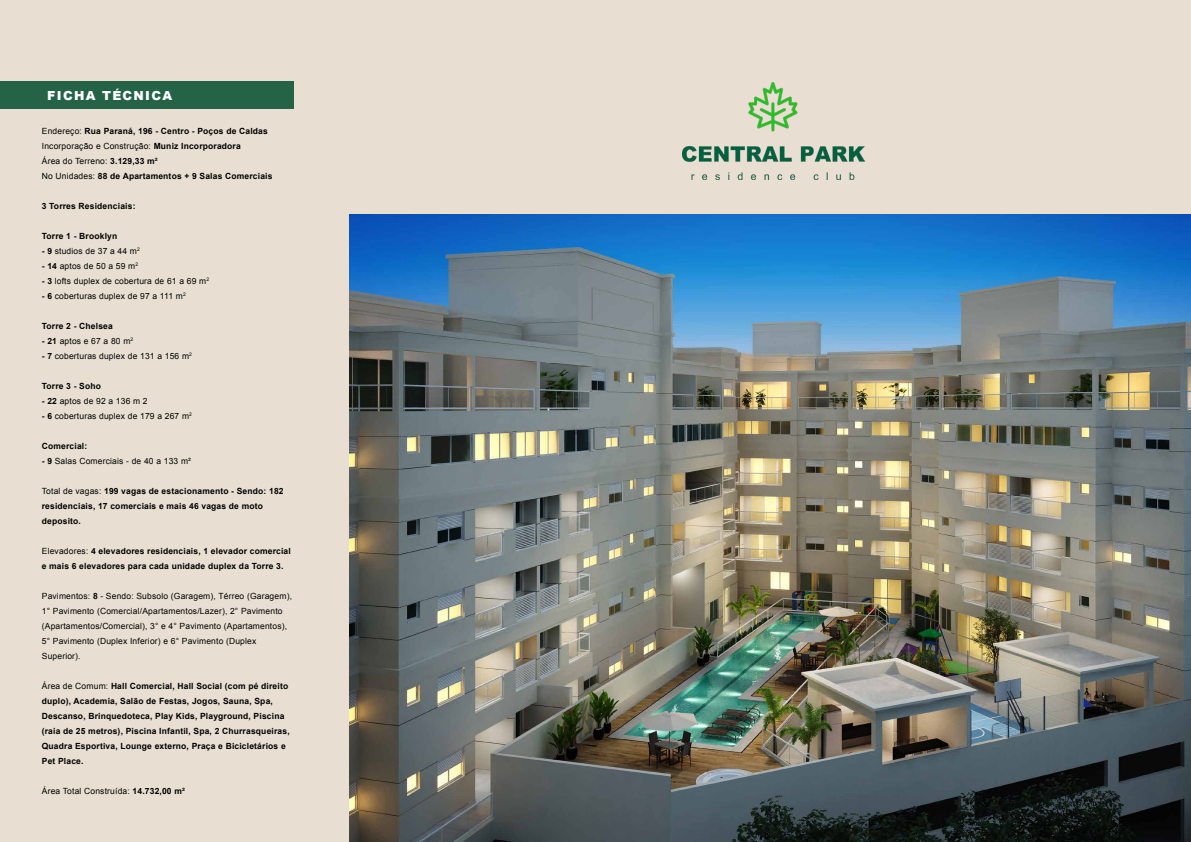
<style>
.page{position:relative;width:1191px;height:842px;background:#e8dfd2}
.page>*{position:absolute;margin:0;border:0;box-sizing:border-box;transform-origin:0 0}
.t1{font:900 12.5px "Arial";letter-spacing:.1em;color:#fff}
.t2{font:700 8.5px/15px "Arial";letter-spacing:.02em;color:#000}
.t3{font:8.5px/15px "Arial";letter-spacing:.02em;color:#000}
.s1{font-weight:400}
.s2{font-weight:700}
</style>
<div class="page">
<div style="left:0;top:81px;width:293px;height:28px;background:#256347"></div>
<img style="left:349px;top:215px;width:842px;height:627px">
<img style="left:683px;top:83px;width:181px;height:96px">
<h1 class="t1" style="left:47px;top:86px;width:126px">FICHA TÉCNICA</h1>
<p class="t2" style="left:42px;top:124px;width:232px"><span class="s1">Endereço:</span> Rua Paraná, 196 - Centro - Poços de Caldas <span class="s1">Incorporação e Construção:</span> Muniz Incorporadora<br><span class="s1">Área do Terreno:</span> 3.129,33 m²<br><span class="s1">No Unidades:</span> 88 de Apartamentos + 9 Salas Comerciais</p>
<p class="t2" style="left:42px;top:199px;width:95px">3 Torres Residenciais:</p>
<p class="t2" style="left:42px;top:229px;width:77px">Torre 1 - Brooklyn</p>
<p class="t3" style="left:42px;top:243px;width:100px"><span class="s2">- 9</span> studios de 37 a 44 m<sup>2</sup></p>
<p class="t3" style="left:42px;top:258px;width:98px"><span class="s2">- 14</span> aptos de 50 a 59 m<sup>2</sup></p>
<p class="t3" style="left:42px;top:273px;width:169px"><span class="s2">- 3</span> lofts duplex de cobertura de 61 a 69 m<sup>2</sup></p>
<p class="t3" style="left:42px;top:288px;width:145px"><span class="s2">- 6</span> coberturas duplex de 97 a 111 m<sup>2</sup></p>
<p class="t2" style="left:42px;top:319px;width:73px">Torre 2 - Chelsea</p>
<p class="t3" style="left:42px;top:333px;width:93px"><span class="s2">- 21</span> aptos e 67 a 80 m<sup>2</sup></p>
<p class="t3" style="left:42px;top:348px;width:152px"><span class="s2">- 7</span> coberturas duplex de 131 a 156 m<sup>2</sup></p>
<p class="t2" style="left:42px;top:379px;width:61px">Torre 3 - Soho</p>
<p class="t3" style="left:42px;top:393px;width:107px"><span class="s2">- 22</span> aptos de 92 a 136 m 2</p>
<p class="t3" style="left:42px;top:408px;width:152px"><span class="s2">- 6</span> coberturas duplex de 179 a 267 m<sup>2</sup></p>
<p class="t2" style="left:42px;top:439px;width:47px">Comercial:</p>
<p class="t3" style="left:42px;top:453px;width:151px"><span class="s2">- 9</span> Salas Comerciais - de 40 a 133 m²</p>
<p class="t2" style="left:42px;top:484px;width:243px"><span class="s1">Total de vagas:</span> 199 vagas de estacionamento - Sendo: 182 residenciais, 17 comerciais e mais 46 vagas de moto deposito.</p>
<p class="t2" style="left:42px;top:544px;width:250px"><span class="s1">Elevadores:</span> 4 elevadores residenciais, 1 elevador comercial e mais 6 elevadores para cada unidade duplex da Torre 3.</p>
<p class="t3" style="left:42px;top:588px;width:252px">Pavimentos: <span class="s2">8</span> - Sendo: Subsolo (Garagem), Térreo (Garagem), 1° Pavimento (Comercial/Apartamentos/Lazer), 2° Pavimento (Apartamentos/Comercial), 3° e 4° Pavimento (Apartamentos), 5° Pavimento (Duplex Inferior) e 6° Pavimento (Duplex Superior).</p>
<p class="t2" style="left:42px;top:679px;width:249px"><span class="s1">Área de Comum:</span> Hall Comercial, Hall Social (com pé direito duplo), Academia, Salão de Festas, Jogos, Sauna, Spa, Descanso, Brinquedoteca, Play Kids, Playground, Piscina (raia de 25 metros), Piscina Infantil, Spa, 2 Churrasqueiras, Quadra Esportiva, Lounge externo, Praça e Bicicletários e Pet Place.</p>
<p class="t3" style="left:42px;top:783px;width:145px">Área Total Construída: <span class="s2">14.732,00 m²</span></p>
</div>
